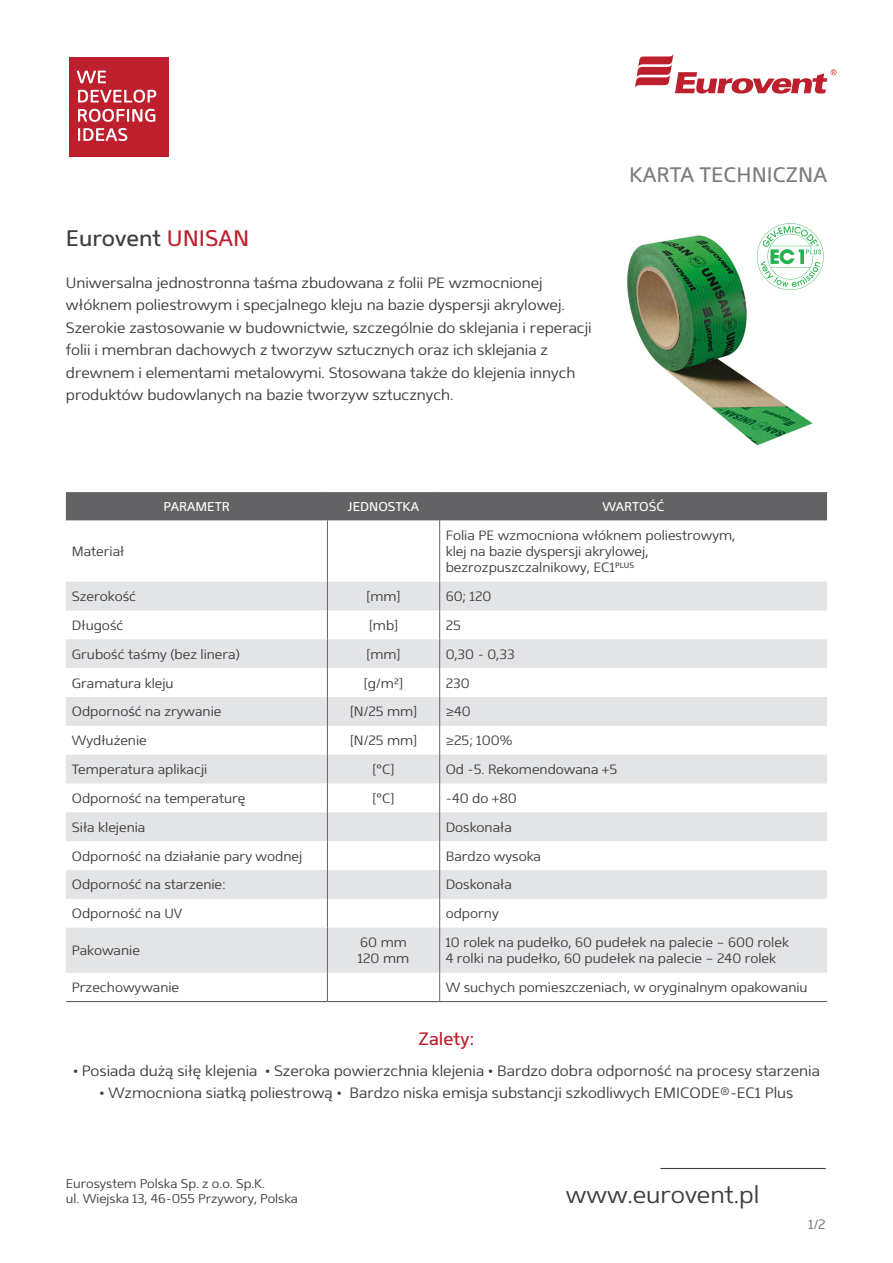
<style>
.page{position:relative;width:893px;height:1263px;background:#fff}
.page>*{position:absolute;margin:0;border:0;box-sizing:border-box;transform-origin:0 0}
.t1{font:300 24px "Mentone";color:#3e3e3f}
._002_Nazwa_produktu{font:22.5px "Mentone";color:#3e3e3f}
._000_KARTA_TECHNICZN{font:21px "Mentone";color:#7a7c7f}
.ZALETY{font:18px "Mentone";color:#be1f2c}
._002_Opis_produktu{font:300 15px "Mentone";color:#3c3c3b}
.ZALETY_tekst{font:300 15px "Mentone";color:#3e3e3f}
._005_Dane_w_tabeli{font:300 13.5px/16.2px "Mentone";color:#3e3e3f}
.TABELA_Dane_w_tabeli{font:300 13.5px/16.2px "Mentone";color:#3e3e3f}
._002_Opis_produktu-2{font:300 13.5px "Mentone";color:#6c6d70}
.t2{font:300 12.75px/15.3px "Mentone";color:#3e3e3f}
.TABELA_nagłówek{font:12.75px "Mentone";color:#fff}
.s1{color:#bf1f2c}
</style>
<div class="page">
<svg style="left:635px;top:54px;width:201px;height:40px"></svg>
<hr style="left:660px;top:1168px;width:166px;height:1px;background:#3e3e3f">
<svg style="left:69px;top:57px;width:100px;height:100px"></svg>
<svg style="left:66px;top:582px;width:761px;height:391px;fill:#e3e4e6"></svg>
<hr style="left:66px;top:1001px;width:261px;height:1px;background:#636366">
<hr style="left:327px;top:1001px;width:113px;height:1px;background:#636366">
<hr style="left:440px;top:1001px;width:387px;height:1px;background:#636366">
<div style="left:66px;top:492px;width:761px;height:28px;background:#636366"></div>
<hr style="left:327px;top:520px;width:1px;height:62px;background:#636366">
<hr style="left:439px;top:520px;width:1px;height:62px;background:#636366">
<svg style="left:327px;top:582px;width:1px;height:346px"></svg>
<svg style="left:439px;top:582px;width:1px;height:346px"></svg>
<hr style="left:327px;top:928px;width:1px;height:45px;background:#636366">
<hr style="left:439px;top:928px;width:1px;height:45px;background:#636366">
<svg style="left:327px;top:973px;width:1px;height:28px"></svg>
<svg style="left:439px;top:973px;width:1px;height:28px"></svg>
<img style="left:627px;top:235px;width:186px;height:211px">
<svg style="left:757px;top:223px;width:67px;height:67px"></svg>
<p class="_002_Nazwa_produktu" style="left:66px;top:225px;width:185px">Eurovent <span class="s1">UNISAN</span></p>
<p class="_002_Opis_produktu" style="left:66px;top:274px;width:478px">Uniwersalna jednostronna taśma zbudowana z folii PE wzmocnionej</p>
<p class="_002_Opis_produktu" style="left:66px;top:296px;width:500px">włóknem poliestrowym i specjalnego kleju na bazie dyspersji akrylowej.</p>
<p class="_002_Opis_produktu" style="left:66px;top:319px;width:527px">Szerokie zastosowanie w budownictwie, szczególnie do sklejania i reperacji</p>
<p class="_002_Opis_produktu" style="left:66px;top:341px;width:484px">folii i membran dachowych z tworzyw sztucznych oraz ich sklejania z</p>
<p class="_002_Opis_produktu" style="left:66px;top:364px;width:511px">drewnem i elementami metalowymi. Stosowana także do klejenia innych</p>
<p class="_002_Opis_produktu" style="left:66px;top:386px;width:389px">produktów budowlanych na bazie tworzyw sztucznych.</p>
<p class="_000_KARTA_TECHNICZN" style="left:629px;top:162px;width:199px">KARTA TECHNICZNA</p>
<p class="_005_Dane_w_tabeli" style="left:72px;top:543px;width:54px">Materiał</p>
<p class="TABELA_nagłówek" style="left:163px;top:499px;width:68px">PARAMETR</p>
<p class="TABELA_nagłówek" style="left:348px;top:499px;width:73px">JEDNOSTKA</p>
<p class="TABELA_nagłówek" style="left:602px;top:499px;width:64px">WARTOŚĆ</p>
<p class="_005_Dane_w_tabeli" style="left:446px;top:527px;width:291px">Folia PE wzmocniona włóknem poliestrowym, klej na bazie dyspersji akrylowej, bezrozpuszczalnikowy, EC1<sup>PLUS</sup></p>
<p class="_005_Dane_w_tabeli" style="left:72px;top:588px;width:66px">Szerokość</p>
<p class="TABELA_Dane_w_tabeli" style="left:367px;top:588px;width:35px">[mm]</p>
<p class="_005_Dane_w_tabeli" style="left:446px;top:588px;width:47px">60; 120</p>
<p class="_005_Dane_w_tabeli" style="left:72px;top:617px;width:53px">Długość</p>
<p class="TABELA_Dane_w_tabeli" style="left:369px;top:617px;width:31px">[mb]</p>
<p class="_005_Dane_w_tabeli" style="left:446px;top:617px;width:17px">25</p>
<p class="_005_Dane_w_tabeli" style="left:72px;top:646px;width:169px">Grubość taśmy (bez linera)</p>
<p class="TABELA_Dane_w_tabeli" style="left:367px;top:646px;width:35px">[mm]</p>
<p class="_005_Dane_w_tabeli" style="left:446px;top:646px;width:70px">0,30 - 0,33</p>
<p class="_005_Dane_w_tabeli" style="left:72px;top:675px;width:103px">Gramatura kleju</p>
<p class="TABELA_Dane_w_tabeli" style="left:364px;top:675px;width:41px">[g/m²]</p>
<p class="_005_Dane_w_tabeli" style="left:446px;top:675px;width:26px">230</p>
<p class="_005_Dane_w_tabeli" style="left:72px;top:703px;width:151px">Odporność na zrywanie</p>
<p class="TABELA_Dane_w_tabeli" style="left:350px;top:703px;width:69px">[N/25 mm]</p>
<p class="_005_Dane_w_tabeli" style="left:446px;top:703px;width:27px">≥40</p>
<p class="_005_Dane_w_tabeli" style="left:72px;top:732px;width:76px">Wydłużenie</p>
<p class="TABELA_Dane_w_tabeli" style="left:350px;top:732px;width:69px">[N/25 mm]</p>
<p class="_005_Dane_w_tabeli" style="left:446px;top:732px;width:68px">≥25; 100%</p>
<p class="_005_Dane_w_tabeli" style="left:72px;top:761px;width:137px">Temperatura aplikacji</p>
<p class="TABELA_Dane_w_tabeli" style="left:373px;top:761px;width:23px">[°C]</p>
<p class="_005_Dane_w_tabeli" style="left:446px;top:761px;width:173px">Od -5. Rekomendowana +5</p>
<p class="_005_Dane_w_tabeli" style="left:72px;top:790px;width:175px">Odporność na temperaturę</p>
<p class="TABELA_Dane_w_tabeli" style="left:373px;top:790px;width:23px">[°C]</p>
<p class="_005_Dane_w_tabeli" style="left:446px;top:790px;width:73px">-40 do +80</p>
<p class="_005_Dane_w_tabeli" style="left:72px;top:819px;width:75px">Siła klejenia</p>
<p class="_005_Dane_w_tabeli" style="left:446px;top:819px;width:68px">Doskonała</p>
<p class="_005_Dane_w_tabeli" style="left:72px;top:848px;width:232px">Odporność na działanie pary wodnej</p>
<p class="_005_Dane_w_tabeli" style="left:446px;top:848px;width:97px">Bardzo wysoka</p>
<p class="_005_Dane_w_tabeli" style="left:72px;top:876px;width:155px">Odporność na starzenie:</p>
<p class="_005_Dane_w_tabeli" style="left:446px;top:876px;width:68px">Doskonała</p>
<p class="_005_Dane_w_tabeli" style="left:72px;top:905px;width:112px">Odporność na UV</p>
<p class="_005_Dane_w_tabeli" style="left:446px;top:905px;width:55px">odporny</p>
<p class="_005_Dane_w_tabeli" style="left:72px;top:942px;width:70px">Pakowanie</p>
<p class="TABELA_Dane_w_tabeli" style="left:358px;top:934px;width:53px">60 mm<br>120 mm</p>
<p class="_005_Dane_w_tabeli" style="left:446px;top:934px;width:345px">10 rolek na pudełko, 60 pudełek na palecie – 600 rolek<br>4 rolki na pudełko, 60 pudełek na palecie – 240 rolek</p>
<p class="_005_Dane_w_tabeli" style="left:72px;top:979px;width:109px">Przechowywanie</p>
<p class="_005_Dane_w_tabeli" style="left:446px;top:979px;width:363px">W suchych pomieszczeniach, w oryginalnym opakowaniu</p>
<p class="ZALETY" style="left:419px;top:1028px;width:57px">Zalety:</p>
<p class="ZALETY_tekst" style="left:73px;top:1061px;width:748px">• Posiada dużą siłę klejenia • Szeroka powierzchnia klejenia • Bardzo dobra odporność na procesy starzenia</p>
<p class="ZALETY_tekst" style="left:100px;top:1084px;width:695px">• Wzmocniona siatką poliestrową • Bardzo niska emisja substancji szkodliwych EMICODE®-EC1 Plus</p>
<p class="t2" style="left:66px;top:1176px;width:233px">Eurosystem Polska Sp. z o.o. Sp.K.<br>ul. Wiejska 13, 46-055 Przywory, Polska</p>
<h1 class="t1" style="left:566px;top:1181px;width:195px">www.eurovent.pl</h1>
<p class="_002_Opis_produktu-2" style="left:808px;top:1216px;width:19px">1/2</p>
</div>
